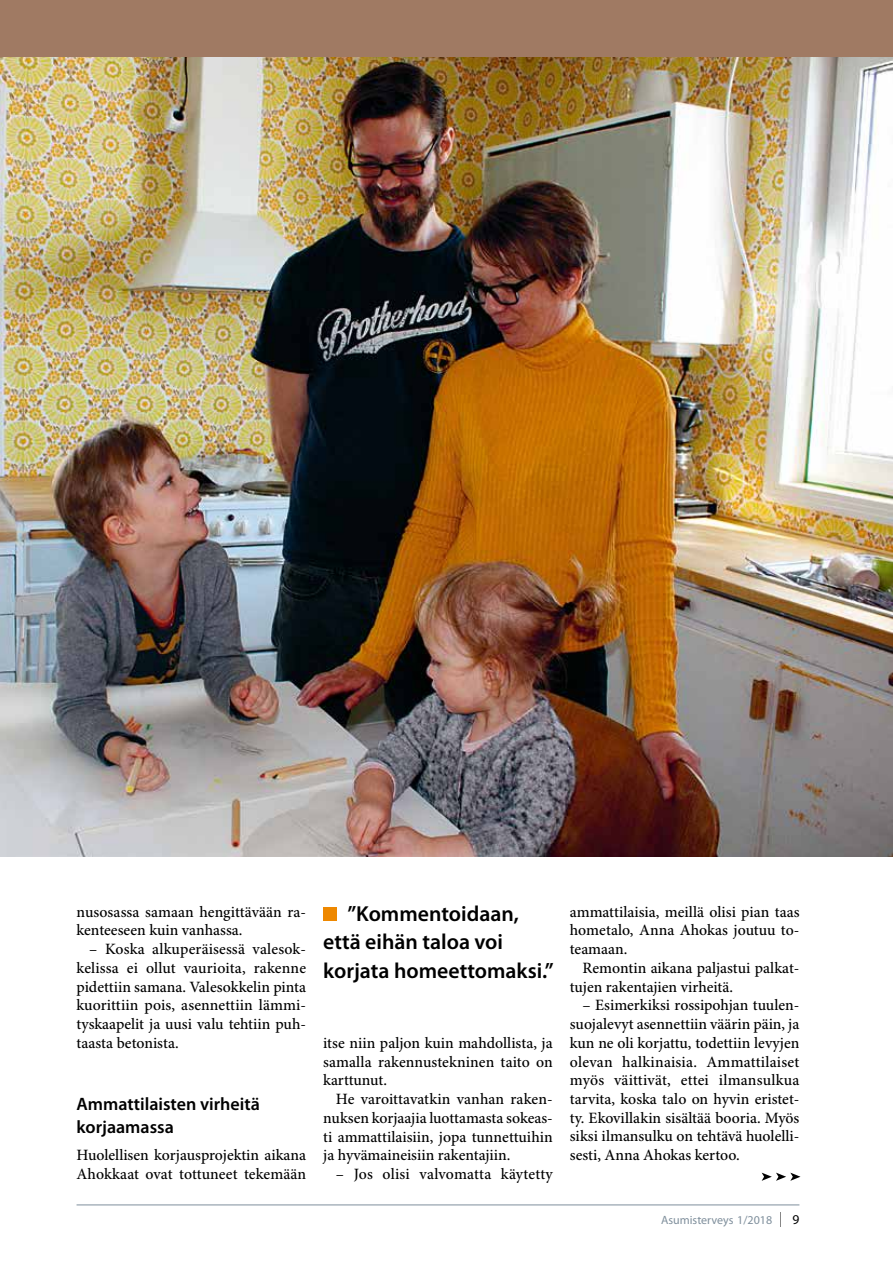
<style>
.page{position:relative;width:893px;height:1263px;background:#fff}
.page>*{position:absolute;margin:0;border:0;box-sizing:border-box;transform-origin:0 0}
.t1{font:600 21.75px/28.5px "Myriad Pro";color:#000}
.t2{font:600 18px/22.5px "Myriad Pro";color:#000}
.t3{font:500 15.75px/18.8px "Minion Pro";color:#000;text-align:justify}
.t4{font:13.5px "Myriad Pro";color:#000}
.t5{font:12px "Myriad Pro";color:#7f8f9c}
</style>
<div class="page">
<svg style="left:780px;top:1212px;width:1px;height:14px"></svg>
<hr style="left:77px;top:1205px;width:722px;height:1px;background:#7f8f9c">
<img style="left:0;top:56px;width:893px;height:801px">
<div style="left:0;top:0;width:893px;height:56px;background:#a07a63"></div>
<div style="left:323px;top:907px;width:13px;height:14px;background:#e80"></div>
<svg style="left:762px;top:1172px;width:38px;height:9px"></svg>
<p class="t3" style="left:77px;top:903px;width:231px">nusosassa samaan hengittävään ra&shy;kenteeseen kuin vanhassa.</p>
<p class="t3" style="left:77px;top:940px;width:231px;text-indent:13px">– Koska alkuperäisessä valesok&shy;kelissa ei ollut vaurioita, rakenne pidettiin samana. Valesokkelin pinta kuorittiin pois, asennettiin lämmi&shy;tyskaapelit ja uusi valu tehtiin puh&shy;taasta betonista.</p>
<p class="t2" style="left:77px;top:1093px;width:185px">Ammattilaisten virheitä korjaamassa</p>
<p class="t3" style="left:77px;top:1146px;width:231px">Huolellisen korjausprojektin aikana<br>Ahokkaat ovat tottuneet tekemään</p>
<h1 class="t1" style="left:323px;top:899px;width:232px;text-indent:24px">”Kommentoidaan, että eihän taloa voi korjata homeettomaksi.”</h1>
<p class="t3" style="left:323px;top:1034px;width:231px">itse niin paljon kuin mahdollista, ja samalla rakennustekninen taito on karttunut.</p>
<p class="t3" style="left:323px;top:1090px;width:231px;text-indent:13px">He varoittavatkin vanhan raken&shy;nuksen korjaajia luottamasta sokeas&shy;ti ammattilaisiin, jopa tunnettuihin ja hyvämaineisiin rakentajiin.</p>
<p class="t3" style="left:336px;top:1165px;width:218px">– Jos olisi valvomatta käytetty</p>
<p class="t3" style="left:570px;top:903px;width:231px">ammattilaisia, meillä olisi pian taas hometalo, Anna Ahokas joutuu to&shy;teamaan.</p>
<p class="t3" style="left:570px;top:959px;width:231px;text-indent:13px">Remontin aikana paljastui palkat&shy;tujen rakentajien virheitä.</p>
<p class="t3" style="left:570px;top:996px;width:231px;text-indent:13px">– Esimerkiksi rossipohjan tuulen&shy;suojalevyt asennettiin väärin päin, ja kun ne oli korjattu, todettiin levyjen olevan halkinaisia. Ammattilaiset myös väittivät, ettei ilmansulkua tarvita, koska talo on hyvin eristet&shy;ty. Ekovillakin sisältää booria. Myös siksi ilmansulku on tehtävä huolelli&shy;sesti, Anna Ahokas kertoo.</p>
<p class="t5" style="left:661px;top:1212px;width:112px">Asumisterveys 1/2018</p>
<p class="t4" style="left:792px;top:1211px;width:8px">9</p>
</div>
